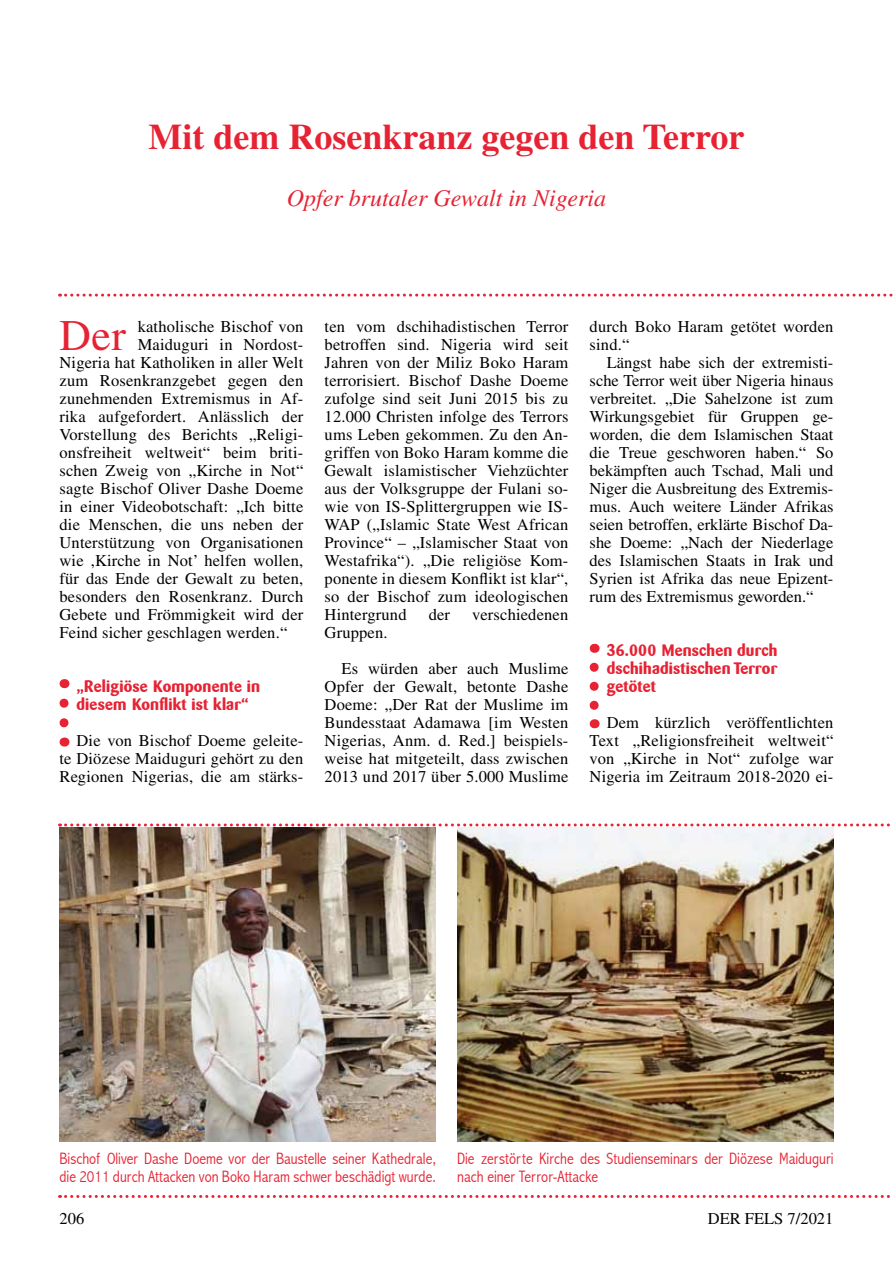
<style>
.page{position:relative;width:893px;height:1263px;background:#fff}
.page>*{position:absolute;margin:0;border:0;box-sizing:border-box;transform-origin:0 0}
.t1{font:43.65px "Times";color:#e62233}
.t2{font:700 36px "Times";color:#e62233}
.t3{font:italic 24px "Times";color:#e62233}
.t4{font:16.5px/18px "Times";letter-spacing:.01em;color:#000;text-align:justify}
.t5{font:300 condensed 16.5px/18px "Abadi";color:#e62233}
.t6{font:700 16.5px/18px "Barmeno";letter-spacing:.01em;color:#e62233}
</style>
<div class="page">
<img style="left:60px;top:827px;width:376px;height:315px">
<img style="left:457px;top:827px;width:376px;height:315px">
<svg style="left:60px;top:703px;width:9px;height:43px"></svg>
<svg style="left:590px;top:667px;width:9px;height:61px"></svg>
<svg style="left:60px;top:823px;width:830px;height:3px"></svg>
<svg style="left:60px;top:1195px;width:830px;height:3px"></svg>
<svg style="left:60px;top:294px;width:833px;height:3px"></svg>
<h2 class="t2" style="left:149px;top:115px;width:597px">Mit dem Rosenkranz gegen den Terror</h2>
<h3 class="t3" style="left:287px;top:185px;width:321px">Opfer brutaler Gewalt in Nigeria</h3>
<h1 class="t1" style="left:60px;top:311px;width:68px">Der</h1>
<p class="t4" style="left:138px;top:317px;width:167px">katholische Bischof von</p>
<p class="t4" style="left:138px;top:335px;width:167px">Maiduguri in Nordost-</p>
<p class="t4" style="left:60px;top:353px;width:245px">Nigeria hat Katholiken in aller Welt</p>
<p class="t4" style="left:60px;top:371px;width:245px">zum Rosenkranzgebet gegen den</p>
<p class="t4" style="left:60px;top:389px;width:245px">zunehmenden Extremismus in Af-</p>
<p class="t4" style="left:60px;top:407px;width:245px">rika aufgefordert. Anlässlich der</p>
<p class="t4" style="left:60px;top:425px;width:245px">Vorstellung des Berichts „Religi-</p>
<p class="t4" style="left:60px;top:443px;width:245px">onsfreiheit weltweit“ beim briti-</p>
<p class="t4" style="left:60px;top:461px;width:245px">schen Zweig von „Kirche in Not“</p>
<p class="t4" style="left:60px;top:479px;width:245px">sagte Bischof Oliver Dashe Doeme</p>
<p class="t4" style="left:60px;top:497px;width:245px">in einer Videobotschaft: „Ich bitte</p>
<p class="t4" style="left:60px;top:515px;width:245px">die Menschen, die uns neben der</p>
<p class="t4" style="left:60px;top:533px;width:245px">Unterstützung von Organisationen</p>
<p class="t4" style="left:60px;top:551px;width:245px">wie ,Kirche in Not’ helfen wollen,</p>
<p class="t4" style="left:60px;top:569px;width:245px">für das Ende der Gewalt zu beten,</p>
<p class="t4" style="left:60px;top:587px;width:245px">besonders den Rosenkranz. Durch</p>
<p class="t4" style="left:60px;top:605px;width:245px">Gebete und Frömmigkeit wird der</p>
<p class="t4" style="left:60px;top:623px;width:229px">Feind sicher geschlagen werden.“</p>
<p class="t6" style="left:77px;top:677px;width:185px">„Religiöse Komponente in diesem Konflikt ist klar“</p>
<p class="t4" style="left:60px;top:731px;width:245px;text-indent:17px">Die von Bischof Doeme geleite&shy;te Diözese Maiduguri gehört zu den Regionen Nigerias, die am stärks-</p>
<p class="t4" style="left:325px;top:317px;width:245px">ten vom dschihadistischen Terror betroffen sind. Nigeria wird seit Jahren von der Miliz Boko Haram terrorisiert. Bischof Dashe Doeme zufolge sind seit Juni 2015 bis zu 12.000 Christen infolge des Terrors ums Leben gekommen. Zu den An&shy;griffen von Boko Haram komme die Gewalt islamistischer Viehzüchter aus der Volksgruppe der Fulani so&shy;wie von IS-Splittergruppen wie IS-WAP („Islamic State West African Province“ – „Islamischer Staat von Westafrika“). „Die religiöse Kom&shy;ponente in diesem Konflikt ist klar“, so der Bischof zum ideologischen Hintergrund</p>
<p class="t4" style="left:429px;top:605px;width:23px">der</p>
<p class="t4" style="left:472px;top:605px;width:98px">verschiedenen</p>
<p class="t4" style="left:342px;top:614px;width:228px;line-height:36px;text-indent:-17px">Gruppen.<br>Es würden aber auch Muslime</p>
<p class="t4" style="left:325px;top:677px;width:245px">Opfer der Gewalt, betonte Dashe Doeme: „Der Rat der Muslime im Bundesstaat Adamawa [im Westen Nigerias, Anm. d. Red.] beispiels&shy;weise hat mitgeteilt, dass zwischen 2013 und 2017 über 5.000 Muslime</p>
<p class="t4" style="left:590px;top:317px;width:245px">durch Boko Haram getötet worden sind.“</p>
<p class="t4" style="left:590px;top:353px;width:245px;text-indent:17px">Längst habe sich der extremisti&shy;sche Terror weit über Nigeria hinaus verbreitet. „Die Sahelzone ist zum Wirkungsgebiet für Gruppen ge&shy;worden, die dem Islamischen Staat die Treue geschworen haben.“ So bekämpften auch Tschad, Mali und Niger die Ausbreitung des Extremis&shy;mus. Auch weitere Länder Afrikas seien betroffen, erklärte Bischof Da&shy;she Doeme: „Nach der Niederlage des Islamischen Staats in Irak und Syrien ist Afrika das neue Epizent&shy;rum des Extremismus geworden.“</p>
<p class="t6" style="left:607px;top:641px;width:172px;text-align:justify">36.000 Menschen durch dschihadistischen Terror getötet</p>
<p class="t4" style="left:590px;top:713px;width:245px;text-indent:17px">Dem kürzlich veröffentlichten Text „Religionsfreiheit weltweit“ von „Kirche in Not“ zufolge war Nigeria im Zeitraum 2018-2020 ei-</p>
<p class="t5" style="left:60px;top:1149px;width:378px">Bischof Oliver Dashe Doeme vor der Baustelle seiner Kathedrale, die 2011 durch Attacken von Boko Haram schwer beschädigt wurde.</p>
<p class="t5" style="left:457px;top:1149px;width:378px">Die zerstörte Kirche des Studienseminars der Diözese Maiduguri nach einer Terror-Attacke</p>
<p class="t4" style="left:60px;top:1209px;width:26px">206</p>
<p class="t4" style="left:708px;top:1209px;width:127px">DER FELS 7/2021</p>
</div>
